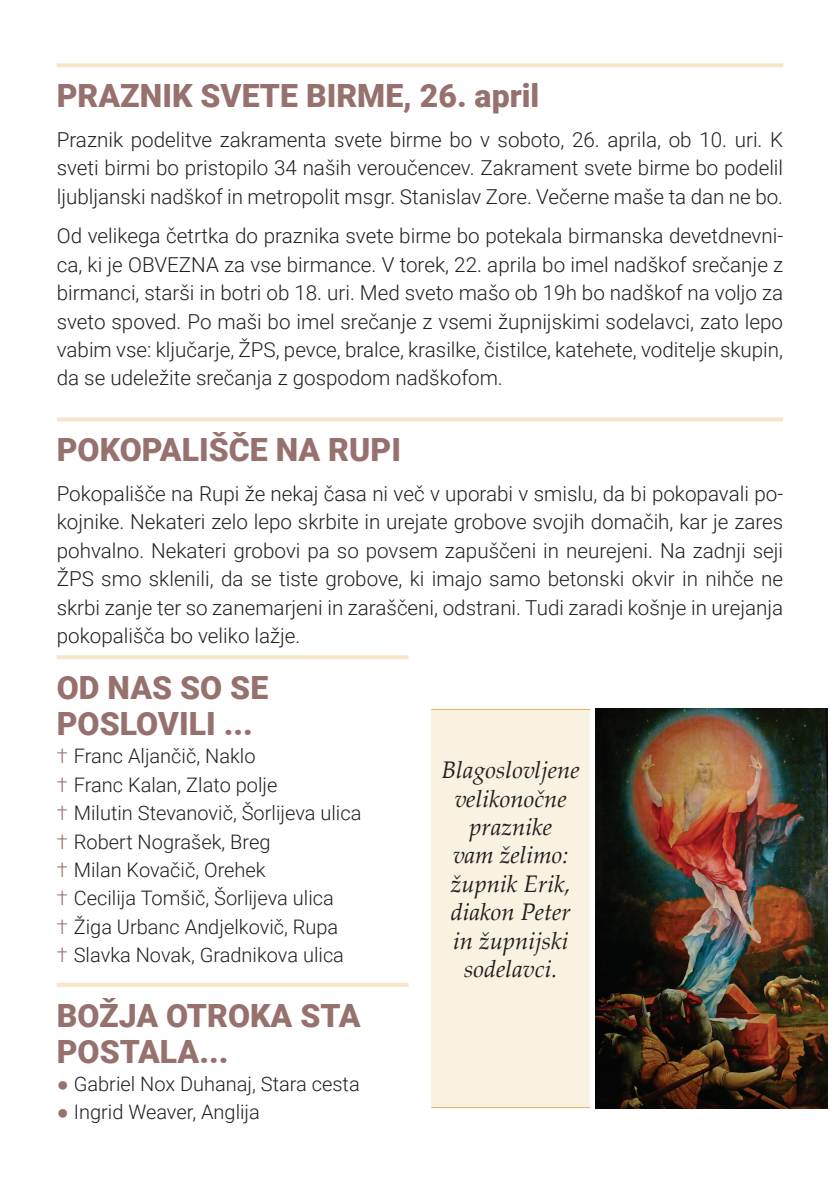
<style>
.page{position:relative;width:840px;height:1191px;background:#fff}
.page>*{position:absolute;margin:0;border:0;box-sizing:border-box;transform-origin:0 0}
.t1{font:900 32px/36px "Roboto";color:#97716e}
.t2{font:italic 24px/28.4px "Palatino Linotype";color:#231f20;text-align:center}
.t3{font:300 20.6px/28.4px "Roboto";color:#231f20;text-align:justify}
.t4{font:300 20px/28.4px "Roboto";color:#231f20}
.s1{color:#97716e}
.s2{font-family:"Arial Narrow";font-weight:400;color:#97716e}
</style>
<div class="page">
<svg style="left:57px;top:63px;width:725px;height:4px;fill:#f6e6c9"></svg>
<svg style="left:57px;top:417px;width:725px;height:4px;fill:#f6e6c9"></svg>
<hr style="left:57px;top:655px;width:351px;height:4px;background:#f6e6c9">
<hr style="left:57px;top:983px;width:351px;height:4px;background:#f6e6c9">
<div style="left:431px;top:709px;width:159px;height:398px;background:#faf2e1"></div>
<hr style="left:431px;top:709px;width:159px;height:1px;background:#dcb363">
<hr style="left:431px;top:1107px;width:159px;height:1px;background:#dcb363">
<img style="left:595px;top:709px;width:231px;height:399px">
<h1 class="t1" style="left:57px;top:76px;width:484px">PRAZNIK SVETE BIRME, 26. april</h1>
<p class="t3" style="left:57px;top:124px;width:727px">Praznik podelitve zakramenta svete birme bo v soboto, 26. aprila, ob 10. uri. K sveti birmi bo pristopilo 34 naših veroučencev. Zakrament svete birme bo podelil ljubljanski nadškof in metropolit msgr. Stanislav Zore. Večerne maše ta dan ne bo.</p>
<p class="t3" style="left:57px;top:221px;width:727px">Od velikega četrtka do praznika svete birme bo potekala birmanska devetdnevni&shy;ca, ki je OBVEZNA za vse birmance. V torek, 22. aprila bo imel nadškof srečanje z birmanci, starši in botri ob 18. uri. Med sveto mašo ob 19h bo nadškof na voljo za sveto spoved. Po maši bo imel srečanje z vsemi župnijskimi sodelavci, zato lepo vabim vse: ključarje, ŽPS, pevce, bralce, krasilke, čistilce, katehete, voditelje skupin, da se udeležite srečanja z gospodom nadškofom.</p>
<h1 class="t1" style="left:57px;top:430px;width:345px">POKOPALIŠČE NA RUPI</h1>
<p class="t3" style="left:57px;top:478px;width:727px">Pokopališče na Rupi že nekaj časa ni več v uporabi v smislu, da bi pokopavali po&shy;kojnike. Nekateri zelo lepo skrbite in urejate grobove svojih domačih, kar je zares pohvalno. Nekateri grobovi pa so povsem zapuščeni in neurejeni. Na zadnji seji ŽPS smo sklenili, da se tiste grobove, ki imajo samo betonski okvir in nihče ne skrbi zanje ter so zanemarjeni in zaraščeni, odstrani. Tudi zaradi košnje in urejanja pokopališča bo veliko lažje.</p>
<h1 class="t1" style="left:57px;top:668px;width:213px">OD NAS SO SE<br>POSLOVILI ...</h1>
<p class="t4" style="left:57px;top:741px;width:306px"><span class="s1">†</span> Franc Aljančič, Naklo<br><span class="s1">†</span> Franc Kalan, Zlato polje<br><span class="s1">†</span> Milutin Stevanovič, Šorlijeva ulica <span class="s1">†</span> Robert Nograšek, Breg<br><span class="s1">†</span> Milan Kovačič, Orehek<br><span class="s1">†</span> Cecilija Tomšič, Šorlijeva ulica<br><span class="s1">†</span> Žiga Urbanc Andjelkovič, Rupa<br><span class="s1">†</span> Slavka Novak, Gradnikova ulica</p>
<h1 class="t1" style="left:57px;top:996px;width:305px">BOŽJA OTROKA STA<br>POSTALA...</h1>
<p class="t4" style="left:57px;top:1069px;width:304px"><span class="s2">●</span> Gabriel Nox Duhanaj, Stara cesta</p>
<p class="t4" style="left:57px;top:1097px;width:204px"><span class="s2">●</span> Ingrid Weaver, Anglija</p>
<p class="t2" style="left:441px;top:754px;width:140px">Blagoslovljene velikonočne praznike<br>vam želimo: župnik Erik, diakon Peter in župnijski sodelavci.</p>
</div>
